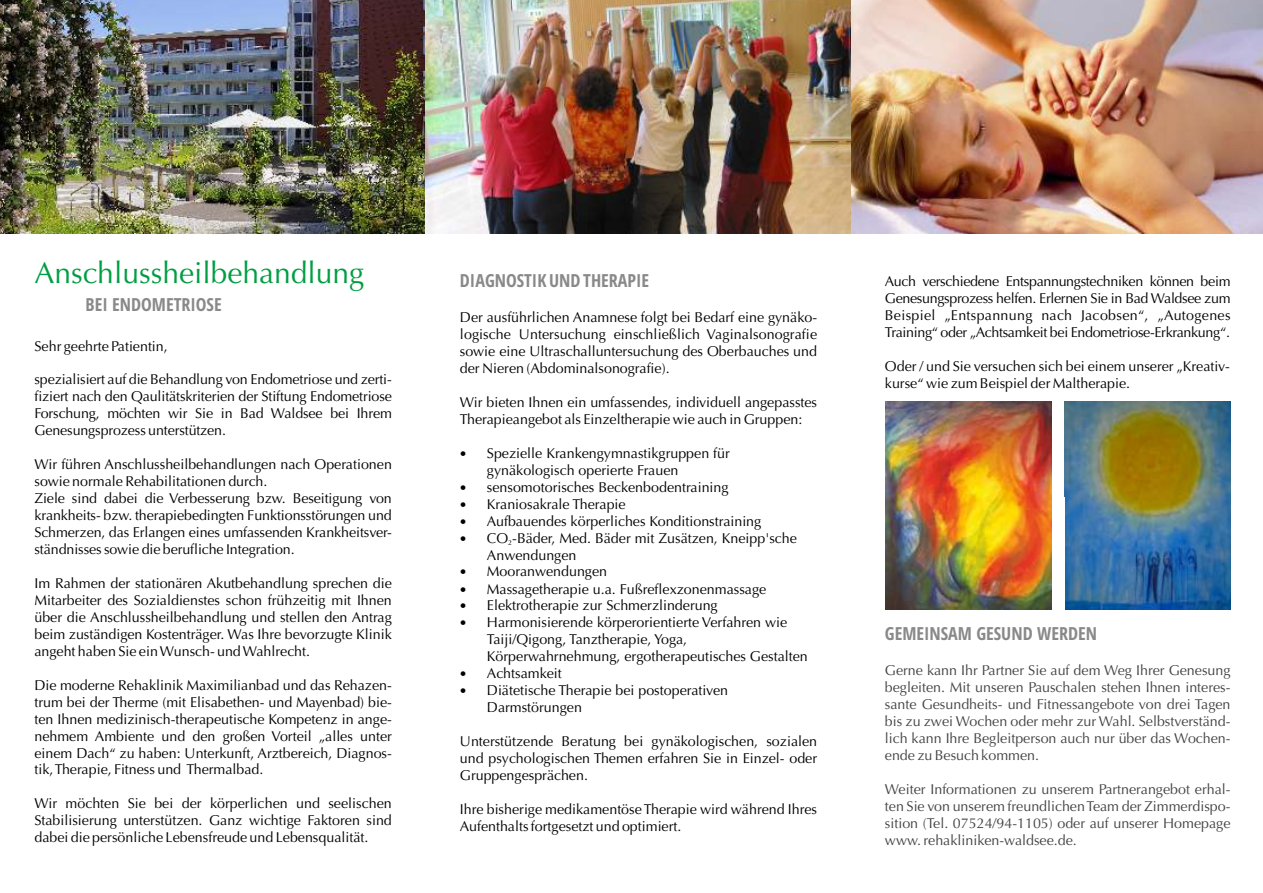
<style>
.page{position:relative;width:1263px;height:893px;background:#fff}
.page>*{position:absolute;margin:0;border:0;box-sizing:border-box;transform-origin:0 0}
.t1{font:30px "Optima";color:#009e43}
.t2{font:700 condensed 18px "Open Sans";color:#898989}
.t3{font:14.25px/17px "Optima";color:#000;text-align:justify}
.t4{font:14.25px/17px "Optima";color:#434242;text-align:justify}
.t5{font:7.2px "Optima";color:#000}
</style>
<div class="page">
<img style="left:0;top:0;width:426px;height:234px">
<img style="left:851px;top:0;width:412px;height:234px">
<img style="left:426px;top:0;width:425px;height:234px">
<img style="left:885px;top:402px;width:166px;height:207px">
<img style="left:1065px;top:402px;width:166px;height:207px">
<h1 class="t1" style="left:34px;top:261px;width:331px">Anschlussheilbehandlung</h1>
<p class="t2" style="left:86px;top:297px;width:138px">BEI ENDOMETRIOSE</p>
<p class="t3" style="left:35px;top:339px;width:135px">Sehr geehrte Patientin,</p>
<p class="t3" style="left:34px;top:373px;width:359px">spezialisiert auf die Behandlung von Endometriose und zerti&shy;fiziert nach den Qaulitätskriterien der Stiftung Endometriose Forschung, möchten wir Sie in Bad Waldsee bei Ihrem Genesungsprozess unterstützen.</p>
<p class="t3" style="left:34px;top:457px;width:359px;text-align:left">Wir führen Anschlussheilbehandlungen nach Operationen sowie normale Rehabilitationen durch.<br>Ziele sind dabei die Verbesserung bzw. Beseitigung von krankheits- bzw. therapiebedingten Funktionsstörungen und Schmerzen, das Erlangen eines umfassenden Krankheitsver&shy;ständnisses sowie die berufliche Integration.</p>
<p class="t3" style="left:34px;top:576px;width:359px">Im Rahmen der stationären Akutbehandlung sprechen die Mitarbeiter des Sozialdienstes schon frühzeitig mit Ihnen über die Anschlussheilbehandlung und stellen den Antrag beim zuständigen Kostenträger. Was Ihre bevorzugte Klinik angeht haben Sie ein Wunsch- und Wahlrecht.</p>
<p class="t3" style="left:34px;top:678px;width:359px">Die moderne Rehaklinik Maximilianbad und das Rehazen&shy;trum bei der Therme (mit Elisabethen- und Mayenbad) bie&shy;ten Ihnen medizinisch-therapeutische Kompetenz in ange&shy;nehmem Ambiente und den großen Vorteil „alles unter einem Dach“ zu haben: Unterkunft, Arztbereich, Diagnos&shy;tik, Therapie, Fitness und Thermalbad.</p>
<p class="t3" style="left:34px;top:797px;width:359px">Wir möchten Sie bei der körperlichen und seelischen Stabilisierung unterstützen. Ganz wichtige Faktoren sind dabei die persönliche Lebensfreude und Lebensqualität.</p>
<p class="t2" style="left:460px;top:273px;width:191px">DIAGNOSTIK UND THERAPIE</p>
<p class="t3" style="left:460px;top:310px;width:359px">Der ausführlichen Anamnese folgt bei Bedarf eine gynäko&shy;logische Untersuchung einschließlich Vaginalsonografie sowie eine Ultraschalluntersuchung des Oberbauches und der Nieren (Abdominalsonografie).</p>
<p class="t3" style="left:460px;top:395px;width:359px">Wir bieten Ihnen ein umfassendes, individuell angepasstes<br>Therapieangebot als Einzeltherapie wie auch in Gruppen:</p>
<p class="t3" style="left:487px;top:446px;width:311px;text-align:left">Spezielle Krankengymnastikgruppen für gynäkologisch operierte Frauen<br>sensomotorisches Beckenbodentraining Kraniosakrale Therapie<br>Aufbauendes körperliches Konditionstraining<br>CO -Bäder, Med. Bäder mit Zusätzen, Kneipp'sche</p>
<p class="t5" style="left:508px;top:540px;width:5px">2</p>
<p class="t3" style="left:487px;top:548px;width:322px;text-align:left">Anwendungen<br>Mooranwendungen<br>Massagetherapie u.a. Fußreflexzonenmassage Elektrotherapie zur Schmerzlinderung Harmonisierende körperorientierte Verfahren wie Taiji/Qigong, Tanztherapie, Yoga, Körperwahrnehmung, ergotherapeutisches Gestalten Achtsamkeit<br>Diätetische Therapie bei postoperativen Darmstörungen</p>
<p class="t3" style="left:460px;top:734px;width:359px">Unterstützende Beratung bei gynäkologischen, sozialen und psychologischen Themen erfahren Sie in Einzel- oder Gruppengesprächen.</p>
<p class="t3" style="left:460px;top:802px;width:359px">Ihre bisherige medikamentöse Therapie wird während Ihres<br>Aufenthalts fortgesetzt und optimiert.</p>
<p class="t3" style="left:885px;top:274px;width:347px">Auch verschiedene Entspannungstechniken können beim Genesungsprozess helfen. Erlernen Sie in Bad Waldsee zum Beispiel „Entspannung nach Jacobsen“, „Autogenes Training“ oder „Achtsamkeit bei Endometriose-Erkrankung“.</p>
<p class="t3" style="left:885px;top:359px;width:347px">Oder / und Sie versuchen sich bei einem unserer „Kreativ&shy;kurse“ wie zum Beispiel der Maltherapie.</p>
<p class="t2" style="left:885px;top:626px;width:214px">GEMEINSAM GESUND WERDEN</p>
<p class="t4" style="left:885px;top:664px;width:347px">Gerne kann Ihr Partner Sie auf dem Weg Ihrer Genesung begleiten. Mit unseren Pauschalen stehen Ihnen interes&shy;sante Gesundheits- und Fitnessangebote von drei Tagen bis zu zwei Wochen oder mehr zur Wahl. Selbstverständ&shy;lich kann Ihre Begleitperson auch nur über das Wochen&shy;ende zu Besuch kommen.</p>
<p class="t4" style="left:885px;top:782px;width:347px">Weiter Informationen zu unserem Partnerangebot erhal&shy;ten Sie von unserem freundlichen Team der Zimmerdispo&shy;sition (Tel. 07524/94-1105) oder auf unserer Homepage www. rehakliniken-waldsee.de.</p>
</div>
